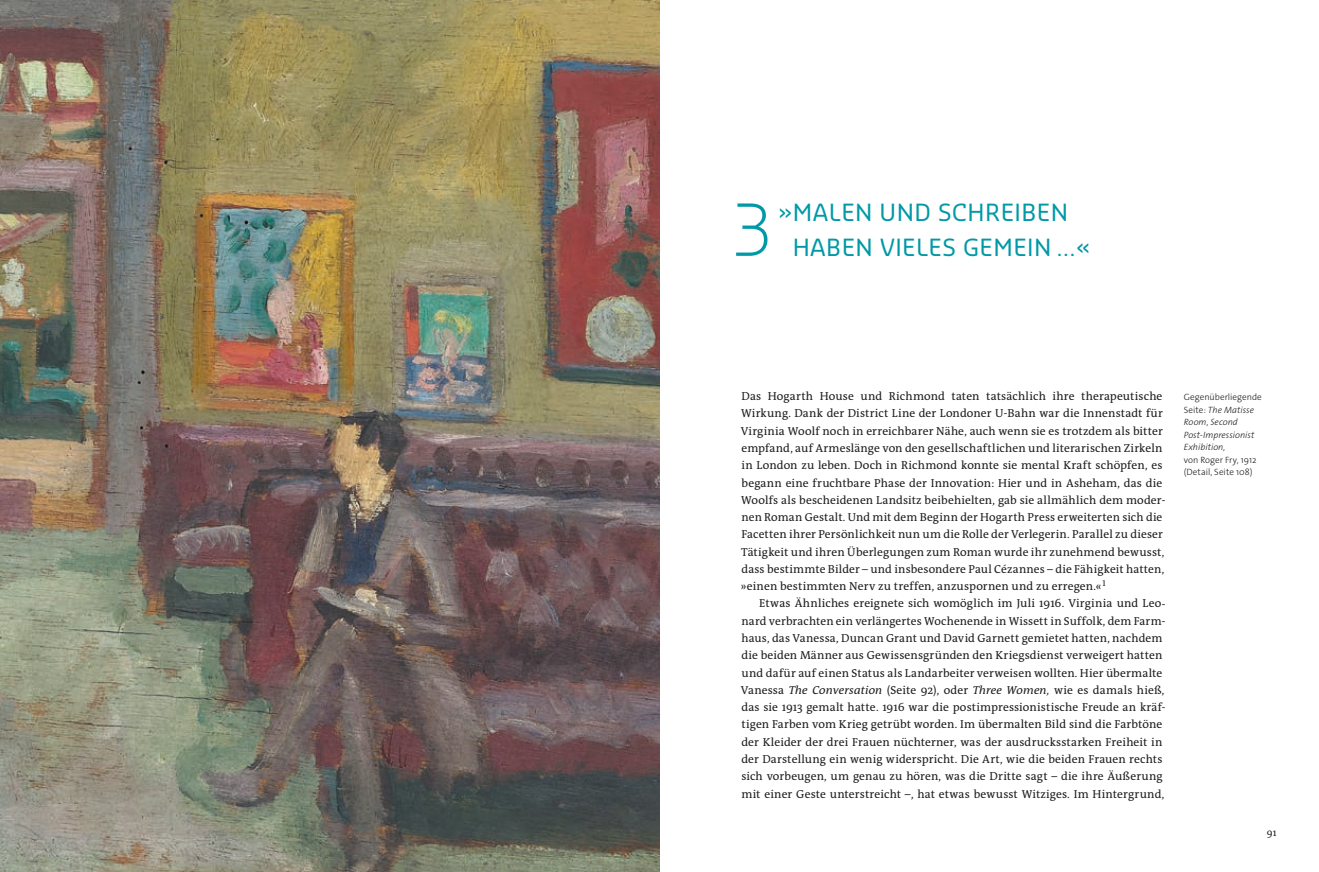
<style>
.page{position:relative;width:1319px;height:872px;background:#fff}
.page>*{position:absolute;margin:0;border:0;box-sizing:border-box;transform-origin:0 0}
.t1{font:300 69.75px "Sansa Slab Pro";color:#0099a7}
.t2{font:23.12px/35px "Sansa Slab Pro";letter-spacing:.02em;color:#0099a7}
.t3{font:11.62px/17.2px "The Antiqua B";letter-spacing:.01em;color:#1d1d1b}
.t4{font:10px "The Antiqua B";color:#1d1d1b}
.t5{font:italic 300 9.12px/12.5px "The Sans Os F";letter-spacing:.005em;color:#1d1d1b}
.t6{font:300 9.12px/12.5px "The Sans Os F";letter-spacing:.005em;color:#1d1d1b}
.s1{font-style:italic}
.s2{font-style:normal}
</style>
<div class="page">
<img style="left:0;top:0;width:659px;height:872px">
<h1 class="t1" style="left:729px;top:184px;width:45px">3</h1>
<h2 class="t2" style="left:792px;top:194px;width:298px;text-indent:-14px">»MALEN UND SCHREIBEN<br>HABEN VIELES GEMEIN …«</h2>
<p class="t3" style="left:740px;top:387px;width:426px">Das Hogarth House und Richmond taten tatsächlich ihre therapeutische Wirkung. Dank der District Line der Londoner U-Bahn war die Innenstadt für Virginia Woolf noch in erreichbarer Nähe, auch wenn sie es trotzdem als bitter empfand, auf Armeslänge von den gesellschaftlichen und literarischen Zirkeln in London zu leben. Doch in Richmond konnte sie mental Kraft schöpfen, es begann eine fruchtbare Phase der Innovation: Hier und in Asheham, das die Woolfs als bescheidenen Landsitz beibehielten, gab sie allmählich dem moder&shy;nen Roman Gestalt. Und mit dem Beginn der Hogarth Press erweiterten sich die Facetten ihrer Persönlichkeit nun um die Rolle der Verlegerin. Parallel zu dieser Tätigkeit und ihren Überlegungen zum Roman wurde ihr zunehmend bewusst, dass bestimmte Bilder – und insbesondere Paul Cézannes – die Fähigkeit hatten, »einen bestimmten Nerv zu treffen, anzuspornen und zu erregen.«<sup>1</sup></p>
<p class="t3" style="left:740px;top:594px;width:426px;text-indent:18px">Etwas Ähnliches ereignete sich womöglich im Juli 1916. Virginia und Leo&shy;nard verbrachten ein verlängertes Wochenende in Wissett in Suffolk, dem Farm&shy;haus, das Vanessa, Duncan Grant und David Garnett gemietet hatten, nachdem die beiden Männer aus Gewissensgründen den Kriegsdienst verweigert hatten und dafür auf einen Status als Landarbeiter verweisen wollten. Hier übermalte Vanessa <span class="s1">The Conversation</span> (Seite 92), oder <span class="s1">Three Women,</span> wie es damals hieß, das sie 1913 gemalt hatte. 1916 war die postimpressionistische Freude an kräf&shy;tigen Farben vom Krieg getrübt worden. Im übermalten Bild sind die Farbtöne der Kleider der drei Frauen nüchterner, was der ausdrucksstarken Freiheit in der Darstellung ein wenig widerspricht. Die Art, wie die beiden Frauen rechts sich vorbeugen, um genau zu hören, was die Dritte sagt – die ihre Äußerung mit einer Geste unterstreicht –, hat etwas bewusst Witziges. Im Hintergrund,</p>
<p class="t5" style="left:1183px;top:391px;width:80px"><span class="s2">Gegenüberliegende<br>Seite:</span> The Matisse<br>Room, Second<br>Post-Impressionist<br>Exhibition,</p>
<p class="t6" style="left:1183px;top:453px;width:74px">von Roger Fry, 1912 (Detail, Seite 108)</p>
<p class="t4" style="left:1266px;top:826px;width:11px">91</p>
</div>
